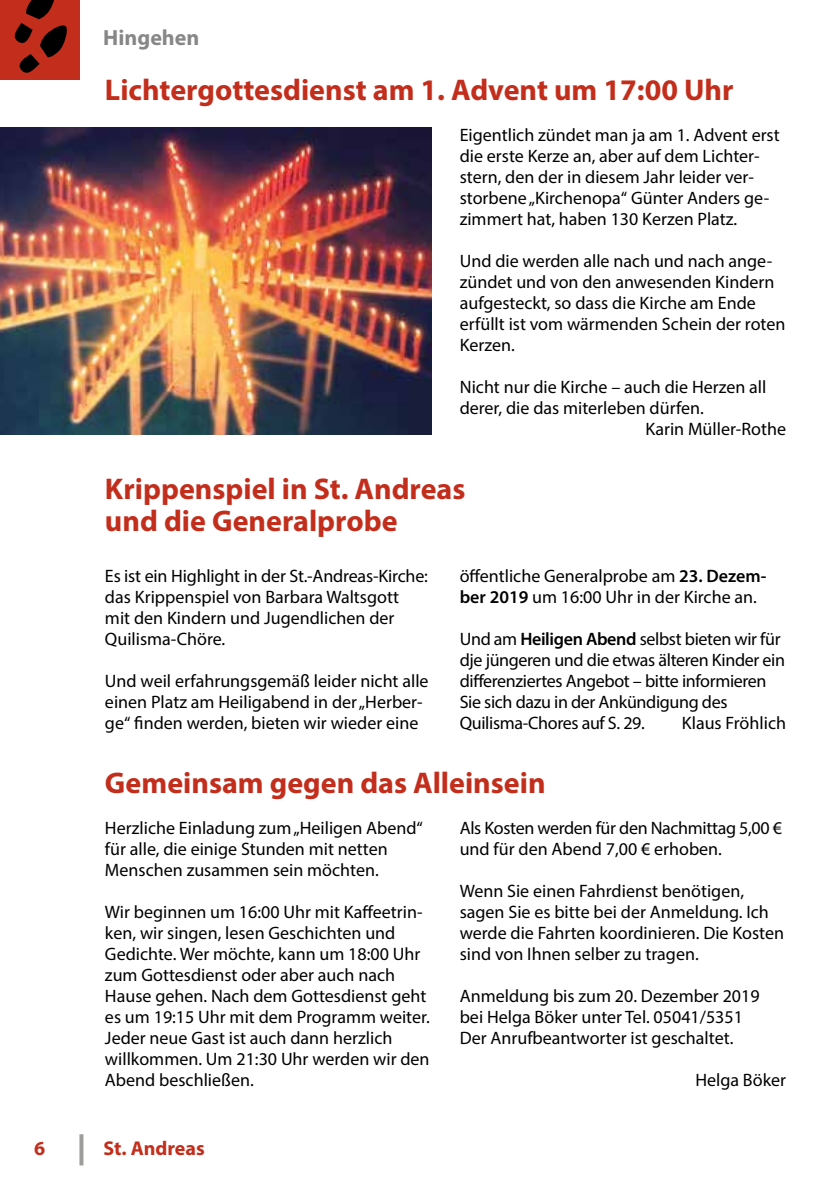
<style>
.page{position:relative;width:840px;height:1191px;background:#fff}
.page>*{position:absolute;margin:0;border:0;box-sizing:border-box;transform-origin:0 0}
.t1{font:700 30px/32px "Myriad Pro";color:#c32e1c}
.t2{font:700 22px "Myriad Pro";color:#878787}
.t3{font:700 20px "Myriad Pro";color:#c32e1c}
.t4{font:18px/21px "Myriad Pro";color:#000}
.t5{font:18px/21px "Myriad Pro";letter-spacing:-.02em;color:#000}
.s1{font-weight:600}
</style>
<div class="page">
<svg style="left:79px;top:1134px;width:4px;height:31px"></svg>
<div style="left:0;top:0;width:79px;height:79px;background:#c32e1c"></div>
<svg style="left:14px;top:0;width:53px;height:73px"></svg>
<img style="left:0;top:128px;width:431px;height:307px">
<p class="t2" style="left:103px;top:23px;width:98px">Hingehen</p>
<h1 class="t1" style="left:105px;top:73px;width:629px">Lichtergottesdienst am 1. Advent um 17:00 Uhr</h1>
<p class="t4" style="left:459px;top:124px;width:321px">Eigentlich zündet man ja am 1. Advent erst die erste Kerze an, aber auf dem Lichter&shy;stern, den der in diesem Jahr leider ver&shy;storbene „Kirchenopa“ Günter Anders ge&shy;zimmert hat, haben 130 Kerzen Platz.</p>
<p class="t4" style="left:459px;top:250px;width:327px">Und die werden alle nach und nach ange&shy;zündet und von den anwesenden Kindern aufgesteckt, so dass die Kirche am Ende erfüllt ist vom wärmenden Schein der roten Kerzen.</p>
<p class="t4" style="left:459px;top:376px;width:308px">Nicht nur die Kirche – auch die Herzen all</p>
<p class="t4" style="left:459px;top:397px;width:245px">derer, die das miterleben dürfen.</p>
<p class="t4" style="left:645px;top:418px;width:142px">Karin Müller-Rothe</p>
<h1 class="t1" style="left:105px;top:472px;width:362px">Krippenspiel in St. Andreas und die Generalprobe</h1>
<p class="t4" style="left:105px;top:565px;width:324px">Es ist ein Highlight in der St.-Andreas-Kirche: das Krippenspiel von Barbara Waltsgott mit den Kindern und Jugendlichen der Quilisma-Chöre.</p>
<p class="t4" style="left:105px;top:670px;width:325px">Und weil erfahrungsgemäß leider nicht alle einen Platz am Heiligabend in der „Herber&shy;ge“ finden werden, bieten wir wieder eine</p>
<p class="t4" style="left:459px;top:565px;width:308px">öffentliche Generalprobe am <span class="s1">23. Dezem&shy;ber 2019</span> um 16:00 Uhr in der Kirche an.</p>
<p class="t5" style="left:459px;top:628px;width:326px">Und am <span class="s1">Heiligen Abend</span> selbst bieten wir für dje jüngeren und die etwas älteren Kinder ein differenziertes Angebot – bitte informieren Sie sich dazu in der Ankündigung des Quilisma-Chores auf S. 29.</p>
<p class="t4" style="left:681px;top:712px;width:106px">Klaus Fröhlich</p>
<h1 class="t1" style="left:105px;top:766px;width:442px">Gemeinsam gegen das Alleinsein</h1>
<p class="t4" style="left:105px;top:817px;width:319px">Herzliche Einladung zum „Heiligen Abend“ für alle, die einige Stunden mit netten<br>Menschen zusammen sein möchten.</p>
<p class="t4" style="left:105px;top:901px;width:326px">Wir beginnen um 16:00 Uhr mit Kaffeetrin&shy;ken, wir singen, lesen Geschichten und Gedichte. Wer möchte, kann um 18:00 Uhr zum Gottesdienst oder aber auch nach Hause gehen. Nach dem Gottesdienst geht es um 19:15 Uhr mit dem Programm weiter.<br>Jeder neue Gast ist auch dann herzlich willkommen. Um 21:30 Uhr werden wir den Abend beschließen.</p>
<p class="t5" style="left:459px;top:817px;width:323px">Als Kosten werden für den Nachmittag 5,00 € und für den Abend 7,00 € erhoben.</p>
<p class="t4" style="left:459px;top:880px;width:325px">Wenn Sie einen Fahrdienst benötigen, sagen Sie es bitte bei der Anmeldung. Ich werde die Fahrten koordinieren. Die Kosten sind von Ihnen selber zu tragen.</p>
<p class="t4" style="left:459px;top:985px;width:301px">Anmeldung bis zum 20. Dezember 2019 bei Helga Böker unter Tel. 05041/5351<br>Der Anrufbeantworter ist geschaltet.</p>
<p class="t4" style="left:695px;top:1069px;width:92px">Helga Böker</p>
<p class="t3" style="left:34px;top:1135px;width:13px">6</p>
<p class="t3" style="left:103px;top:1135px;width:102px">St. Andreas</p>
</div>
